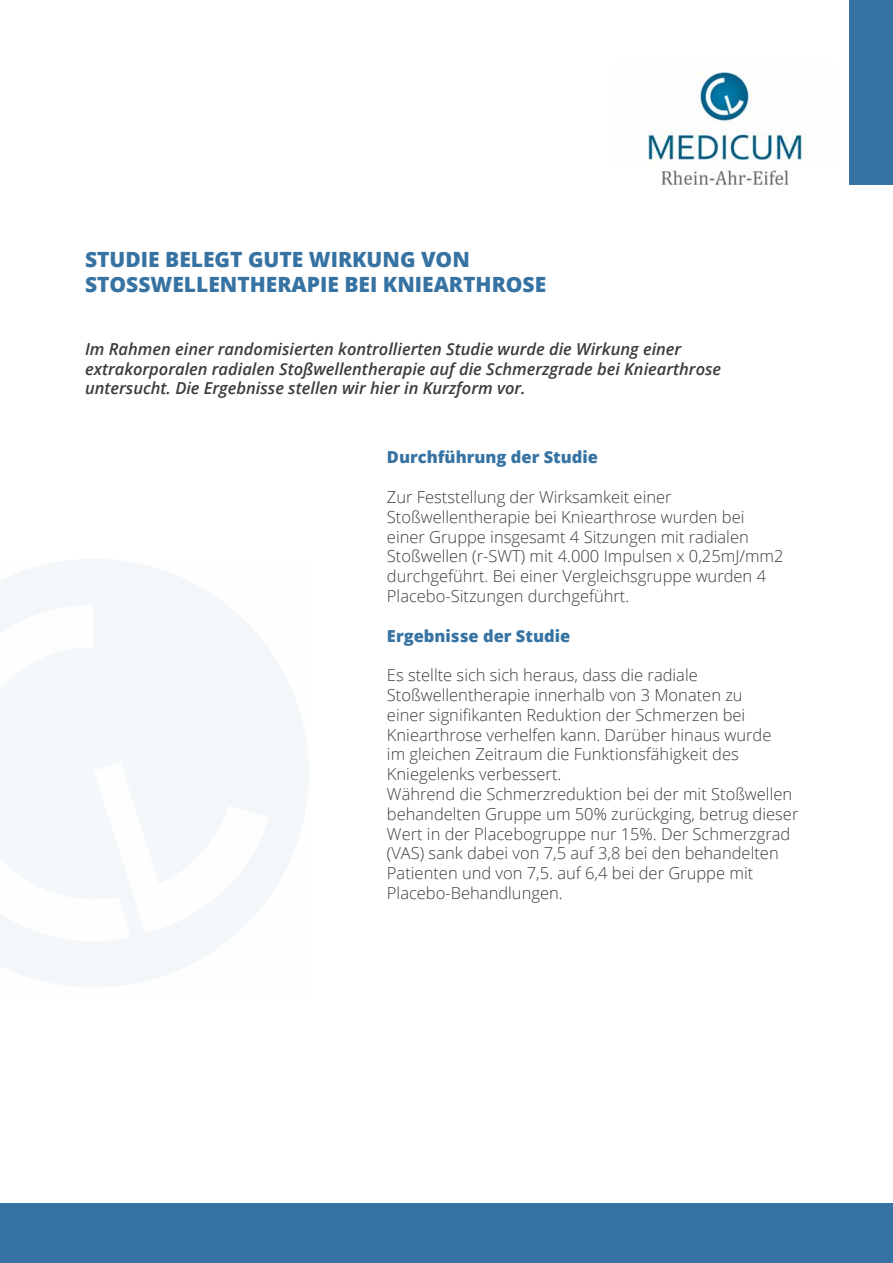
<style>
.page{position:relative;width:893px;height:1263px;background:#fff}
.page>*{position:absolute;margin:0;border:0;box-sizing:border-box;transform-origin:0 0}
.t1{font:800 21px/25.2px "Open Sans";color:#3673a3}
.t2{font:300 16.5px/19.8px "Open Sans";color:#3c3c3b}
.t3{font:italic 600 16.5px/19.8px "Open Sans";color:#3c3c3b}
.t4{font:800 16.5px "Open Sans";color:#3673a3}
</style>
<div class="page">
<div style="left:0;top:1203px;width:893px;height:60px;background:#3673a3"></div>
<div style="left:849px;top:0;width:44px;height:184px;background:#3673a3"></div>
<img style="left:648px;top:72px;width:155px;height:92px">
<img style="left:658px;top:162px;width:134px;height:22px">
<p class="t1" style="left:85px;top:246px;width:463px">STUDIE BELEGT GUTE WIRKUNG VON<br>STOSSWELLENTHERAPIE BEI KNIEARTHROSE</p>
<p class="t3" style="left:85px;top:338px;width:638px">Im Rahmen einer randomisierten kontrollierten Studie wurde die Wirkung einer extrakorporalen radialen Stoßwellentherapie auf die Schmerzgrade bei Kniearthrose untersucht. Die Ergebnisse stellen wir hier in Kurzform vor.</p>
<p class="t4" style="left:387px;top:445px;width:213px">Durchführung der Studie</p>
<p class="t2" style="left:387px;top:487px;width:398px">Zur Feststellung der Wirksamkeit einer Stoßwellentherapie bei Kniearthrose wurden bei einer Gruppe insgesamt 4 Sitzungen mit radialen Stoßwellen (r-SWT) mit 4.000 Impulsen x 0,25mJ/mm2 durchgeführt. Bei einer Vergleichsgruppe wurden 4<br>Placebo-Sitzungen durchgeführt.</p>
<p class="t4" style="left:387px;top:623px;width:185px">Ergebnisse der Studie</p>
<p class="t2" style="left:387px;top:665px;width:413px">Es stellte sich sich heraus, dass die radiale Stoßwellentherapie innerhalb von 3 Monaten zu<br>einer signifikanten Reduktion der Schmerzen bei Kniearthrose verhelfen kann. Darüber hinaus wurde<br>im gleichen Zeitraum die Funktionsfähigkeit des Kniegelenks verbessert.<br>Während die Schmerzreduktion bei der mit Stoßwellen behandelten Gruppe um 50% zurückging, betrug dieser Wert in der Placebogruppe nur 15%. Der Schmerzgrad (VAS) sank dabei von 7,5 auf 3,8 bei den behandelten Patienten und von 7,5. auf 6,4 bei der Gruppe mit Placebo-Behandlungen.</p>
</div>
